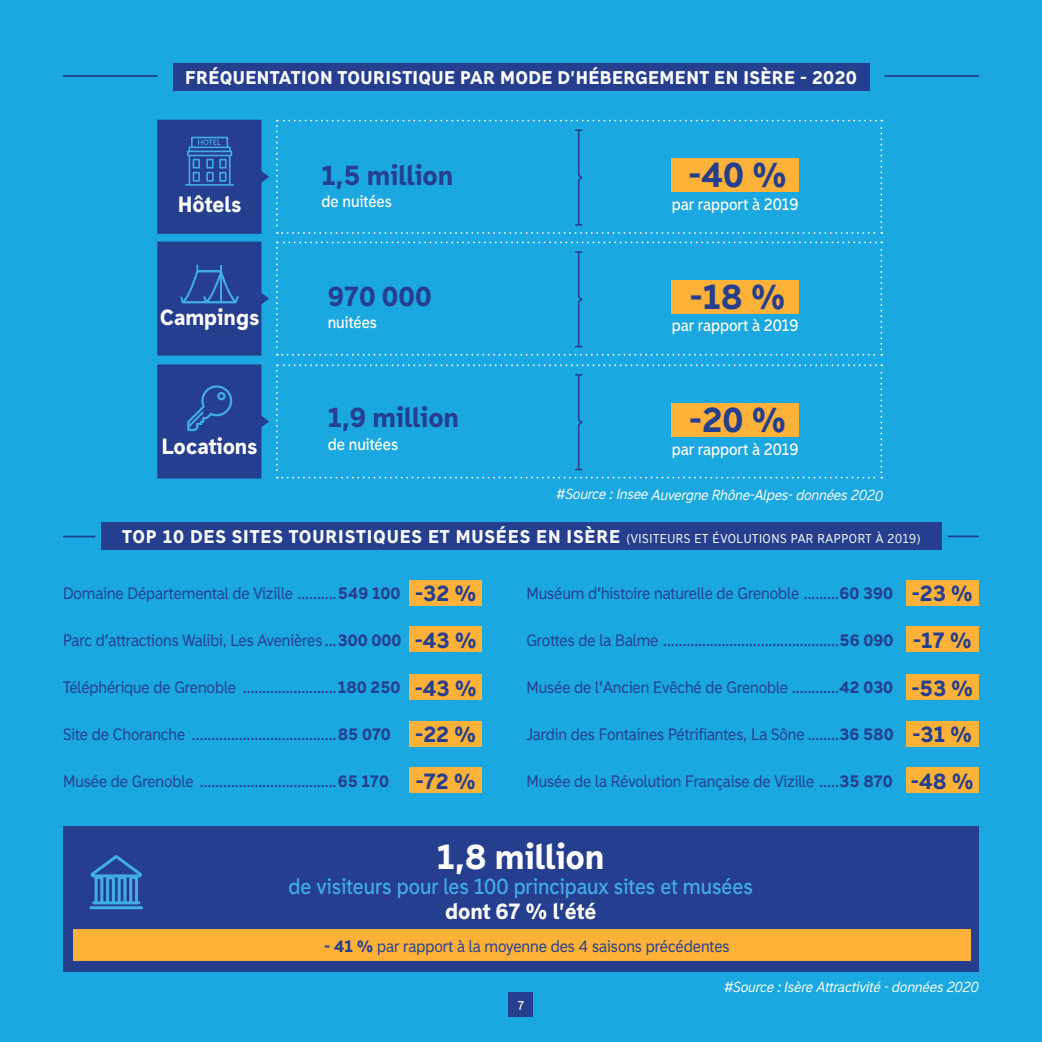
<style>
.page{position:relative;width:1042px;height:1042px;background:#1ba7df}
.page>*{position:absolute;margin:0;border:0;box-sizing:border-box;transform-origin:0 0}
.t1{font:900 33.25px "Madras";color:#253f8e}
.t2{font:900 33.25px "Madras";color:#fff}
.t3{font:900 26.25px "Madras";color:#253f8e}
.t4{font:700 21px "Madras";color:#42ade2}
.t5{font:900 21px "Madras";color:#253f8e}
.t6{font:900 21px "Madras";color:#fff}
.t7{font:900 17.5px "Madras";letter-spacing:.05em;color:#feffff}
.t8{font:900 17.5px "Madras";letter-spacing:.025em;color:#feffff}
.t9{font:15.75px "Madras";color:#253f8e}
.t10{font:700 15.75px "Madras";color:#fff}
.t11{font:italic 14px "Madras";color:#fff}
.t12{font:700 12.25px "Madras";color:#fff}
.s1{font-weight:400;font-size:12.25px}
.s2{font-weight:900}
</style>
<div class="page">
<div style="left:173px;top:63px;width:696px;height:27px;background:#253f8e"></div>
<hr style="left:884px;top:75px;width:95px;height:2px;background:#253f8e">
<svg style="left:276px;top:120px;width:606px;height:114px"></svg>
<svg style="left:157px;top:120px;width:112px;height:114px;background:#264c98"></svg>
<svg style="left:157px;top:241px;width:112px;height:115px;background:#254a97"></svg>
<svg style="left:157px;top:364px;width:112px;height:114px;background:#254996"></svg>
<div style="left:672px;top:158px;width:127px;height:33px;background:#fcb139"></div>
<svg style="left:276px;top:241px;width:606px;height:115px"></svg>
<svg style="left:276px;top:364px;width:606px;height:114px"></svg>
<div style="left:101px;top:523px;width:841px;height:27px;background:#253f8e"></div>
<hr style="left:947px;top:535px;width:32px;height:2px;background:#253f8e">
<hr style="left:63px;top:536px;width:32px;height:1px;background:#253f8e">
<div style="left:63px;top:826px;width:915px;height:145px;background:#253f8e"></div>
<div style="left:73px;top:929px;width:898px;height:32px;background:#fcb139"></div>
<svg style="left:90px;top:855px;width:52px;height:49px"></svg>
<hr style="left:89px;top:906px;width:54px;height:3px;background:#42ade2;border-radius:2px">
<div style="left:906px;top:580px;width:73px;height:25px;background:#fcb139"></div>
<div style="left:906px;top:627px;width:73px;height:25px;background:#fcb139"></div>
<div style="left:906px;top:674px;width:73px;height:26px;background:#fcb139"></div>
<div style="left:906px;top:721px;width:73px;height:25px;background:#fcb139"></div>
<div style="left:906px;top:768px;width:73px;height:25px;background:#fcb139"></div>
<div style="left:409px;top:580px;width:73px;height:25px;background:#fcb139"></div>
<div style="left:409px;top:627px;width:73px;height:25px;background:#fcb139"></div>
<div style="left:409px;top:674px;width:73px;height:26px;background:#fcb139"></div>
<div style="left:409px;top:721px;width:73px;height:25px;background:#fcb139"></div>
<div style="left:409px;top:768px;width:73px;height:25px;background:#fcb139"></div>
<div style="left:508px;top:992px;width:25px;height:25px;background:#253f8e"></div>
<hr style="left:63px;top:75px;width:94px;height:2px;background:#253f8e">
<p class="t8" style="left:185px;top:66px;width:673px">FRÉQUENTATION TOURISTIQUE PAR MODE D’HÉBERGEMENT EN ISÈRE - 2020</p>
<p class="t3" style="left:321px;top:158px;width:133px">1,5 million</p>
<p class="t6" style="left:178px;top:191px;width:65px">Hôtels</p>
<p class="t10" style="left:321px;top:192px;width:72px">de nuitées</p>
<p class="t3" style="left:328px;top:279px;width:106px">970 000</p>
<p class="t6" style="left:160px;top:304px;width:101px">Campings</p>
<p class="t10" style="left:328px;top:313px;width:51px">nuitées</p>
<p class="t3" style="left:328px;top:401px;width:133px">1,9 million</p>
<p class="t6" style="left:161px;top:433px;width:98px">Locations</p>
<p class="t10" style="left:328px;top:434px;width:72px">de nuitées</p>
<p class="t1" style="left:688px;top:154px;width:100px">-40 %</p>
<p class="t10" style="left:672px;top:194px;width:128px">par rapport à 2019</p>
<p class="t1" style="left:690px;top:275px;width:97px">-18 %</p>
<p class="t10" style="left:672px;top:316px;width:128px">par rapport à 2019</p>
<p class="t1" style="left:689px;top:399px;width:99px">-20 %</p>
<p class="t10" style="left:672px;top:439px;width:128px">par rapport à 2019</p>
<p class="t11" style="left:555px;top:486px;width:328px">#Source : Insee Auvergne Rhône-Alpes- données 2020</p>
<p class="t7" style="left:122px;top:526px;width:800px">TOP 10 DES SITES TOURISTIQUES ET MUSÉES EN ISÈRE <span class="s1">(VISITEURS ET ÉVOLUTIONS PAR RAPPORT À 2019)</span></p>
<p class="t9" style="left:63px;top:584px;width:339px">Domaine Départemental de Vizille ..........<span class="s2">549 100</span></p>
<p class="t9" style="left:63px;top:631px;width:340px">Parc d’attractions Walibi, Les Avenières ...<span class="s2">300 000</span></p>
<p class="t9" style="left:63px;top:678px;width:339px">Téléphérique de Grenoble ........................<span class="s2">180 250</span></p>
<p class="t9" style="left:63px;top:725px;width:329px">Site de Choranche .....................................<span class="s2">85 070</span></p>
<p class="t9" style="left:63px;top:772px;width:328px">Musée de Grenoble ...................................<span class="s2">65 170</span></p>
<p class="t5" style="left:415px;top:580px;width:63px">-32 %</p>
<p class="t5" style="left:415px;top:626px;width:64px">-43 %</p>
<p class="t5" style="left:415px;top:674px;width:64px">-43 %</p>
<p class="t5" style="left:415px;top:721px;width:63px">-22 %</p>
<p class="t5" style="left:416px;top:767px;width:62px">-72 %</p>
<p class="t9" style="left:526px;top:584px;width:368px">Muséum d’histoire naturelle de Grenoble .........<span class="s2">60 390</span></p>
<p class="t9" style="left:526px;top:631px;width:368px">Grottes de la Balme .............................................<span class="s2">56 090</span></p>
<p class="t9" style="left:526px;top:678px;width:368px">Musée de l’Ancien Evêché de Grenoble ............<span class="s2">42 030</span></p>
<p class="t9" style="left:526px;top:725px;width:369px">Jardin des Fontaines Pétrifiantes, La Sône ........<span class="s2">36 580</span></p>
<p class="t9" style="left:526px;top:772px;width:368px">Musée de la Révolution Française de Vizille .....<span class="s2">35 870</span></p>
<p class="t5" style="left:912px;top:580px;width:63px">-23 %</p>
<p class="t5" style="left:913px;top:626px;width:60px">-17 %</p>
<p class="t5" style="left:911px;top:674px;width:63px">-53 %</p>
<p class="t5" style="left:912px;top:721px;width:61px">-31 %</p>
<p class="t5" style="left:911px;top:767px;width:65px">-48 %</p>
<p class="t2" style="left:437px;top:835px;width:169px">1,8 million</p>
<p class="t4" style="left:288px;top:874px;width:466px">de visiteurs pour les 100 principaux sites et musées</p>
<p class="t6" style="left:445px;top:898px;width:153px">dont 67 % l’été</p>
<p class="t9" style="left:324px;top:936px;width:407px"><span class="s2">- 41 %</span> par rapport à la moyenne des 4 saisons précédentes</p>
<p class="t11" style="left:723px;top:979px;width:256px">#Source : Isère Attractivité - données 2020</p>
<p class="t12" style="left:506px;top:901px;width:8px">7</p>
<p class="t12" style="left:518px;top:998px;width:8px">7</p>
</div>
